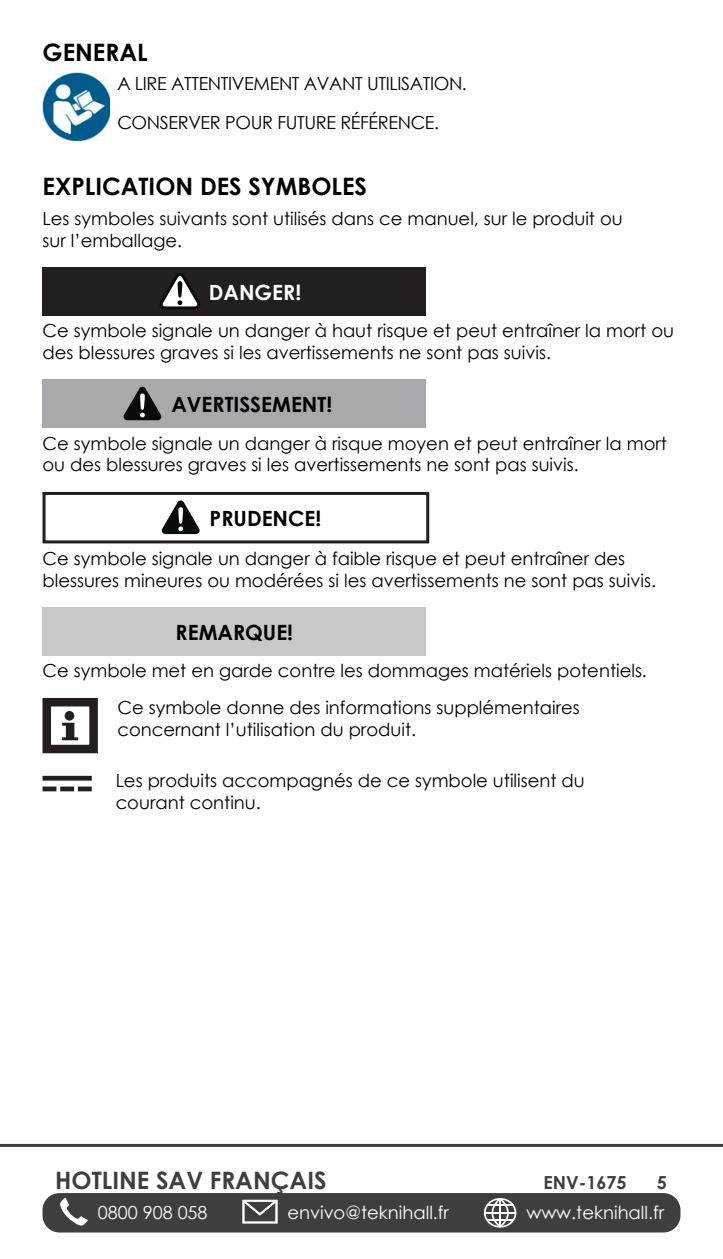
<style>
.page{position:relative;width:723px;height:1259px;background:#fff}
.page>*{position:absolute;margin:0;border:0;box-sizing:border-box;transform-origin:0 0}
.Rubrik{font:700 24px "Century Gothic";color:#000001}
.t1{font:700 24px "Century Gothic";color:#3e3e3f}
.Underrubrik{font:700 21px "Century Gothic";color:#000001}
.Underrubrik-2{font:700 21px "Century Gothic";color:#fff}
.Brødtekst{font:18px/21.6px "Century Gothic";color:#000001}
.Brødtekst-2{font:18px "Century Gothic";letter-spacing:-.02em;color:#000001}
.t2{font:18px "Century Gothic";color:#fff}
.t3{font:700 18px "Century Gothic";color:#3e3e3f}
</style>
<div class="page">
<div style="left:43px;top:1193px;width:637px;height:39px;background:#3e3e3f;border-radius:17px"></div>
<svg style="left:60px;top:1197px;width:28px;height:29px"></svg>
<svg style="left:242px;top:1199px;width:35px;height:24px"></svg>
<svg style="left:484px;top:1198px;width:32px;height:29px"></svg>
<hr style="left:0;top:1144px;width:723px;height:3px;background:#3e3e3f">
<img style="left:43px;top:73px;width:67px;height:68px">
<div style="left:43px;top:267px;width:383px;height:49px;background:#231f20"></div>
<svg style="left:159px;top:273px;width:41px;height:37px"></svg>
<div style="left:43px;top:380px;width:383px;height:48px;background:#a8a9ad"></div>
<svg style="left:123px;top:386px;width:39px;height:34px"></svg>
<div style="left:43px;top:492px;width:386px;height:51px;border:3px solid #231f20"></div>
<svg style="left:161px;top:500px;width:39px;height:34px"></svg>
<div style="left:43px;top:607px;width:383px;height:49px;background:#c7c8ca"></div>
<svg style="left:62px;top:722px;width:16px;height:18px"></svg>
<div style="left:65px;top:711px;width:9px;height:9px;background:#231f20;border-radius:50%"></div>
<div style="left:43px;top:698px;width:55px;height:55px;border:9px solid #231f20"></div>
<hr style="left:43px;top:776px;width:49px;height:4px;background:#231f20">
<div style="left:43px;top:786px;width:13px;height:5px;background:#231f20"></div>
<div style="left:60px;top:786px;width:14px;height:5px;background:#231f20"></div>
<div style="left:78px;top:786px;width:14px;height:5px;background:#231f20"></div>
<p class="Rubrik" style="left:43px;top:34px;width:107px">GENERAL</p>
<p class="Brødtekst-2" style="left:117px;top:71px;width:351px">A LIRE ATTENTIVEMENT AVANT UTILISATION.</p>
<p class="Brødtekst-2" style="left:117px;top:110px;width:323px">CONSERVER POUR FUTURE RÉFÉRENCE.</p>
<p class="Rubrik" style="left:43px;top:168px;width:326px">EXPLICATION DES SYMBOLES</p>
<p class="Brødtekst" style="left:43px;top:207px;width:582px">Les symboles suivants sont utilisés dans ce manuel, sur le produit ou sur l’emballage.</p>
<p class="Underrubrik-2" style="left:209px;top:276px;width:94px">DANGER!</p>
<p class="Brødtekst" style="left:43px;top:320px;width:633px">Ce symbole signale un danger à haut risque et peut entraîner la mort ou des blessures graves si les avertissements ne sont pas suivis.</p>
<p class="Underrubrik" style="left:171px;top:389px;width:162px">AVERTISSEMENT!</p>
<p class="Brødtekst" style="left:43px;top:432px;width:626px">Ce symbole signale un danger à risque moyen et peut entraîner la mort ou des blessures graves si les avertissements ne sont pas suivis.</p>
<p class="Underrubrik" style="left:210px;top:502px;width:113px">PRUDENCE!</p>
<p class="Brødtekst" style="left:43px;top:547px;width:615px">Ce symbole signale un danger à faible risque et peut entraîner des blessures mineures ou modérées si les avertissements ne sont pas suivis.</p>
<p class="Underrubrik" style="left:176px;top:616px;width:119px">REMARQUE!</p>
<p class="Brødtekst" style="left:43px;top:660px;width:606px">Ce symbole met en garde contre les dommages matériels potentiels.</p>
<p class="Brødtekst" style="left:117px;top:696px;width:464px">Ce symbole donne des informations supplémentaires concernant l’utilisation du produit.</p>
<p class="Brødtekst" style="left:116px;top:770px;width:471px">Les produits accompagnés de ce symbole utilisent du courant continu.</p>
<h1 class="t1" style="left:55px;top:1162px;width:273px">HOTLINE SAV FRANÇAIS</h1>
<p class="t3" style="left:543px;top:1169px;width:85px">ENV-1675</p>
<p class="t3" style="left:657px;top:1169px;width:12px">5</p>
<p class="t2" style="left:98px;top:1200px;width:111px">0800 908 058</p>
<p class="t2" style="left:287px;top:1200px;width:163px">envivo@teknihall.fr</p>
<p class="t2" style="left:526px;top:1200px;width:139px">www.teknihall.fr</p>
</div>
